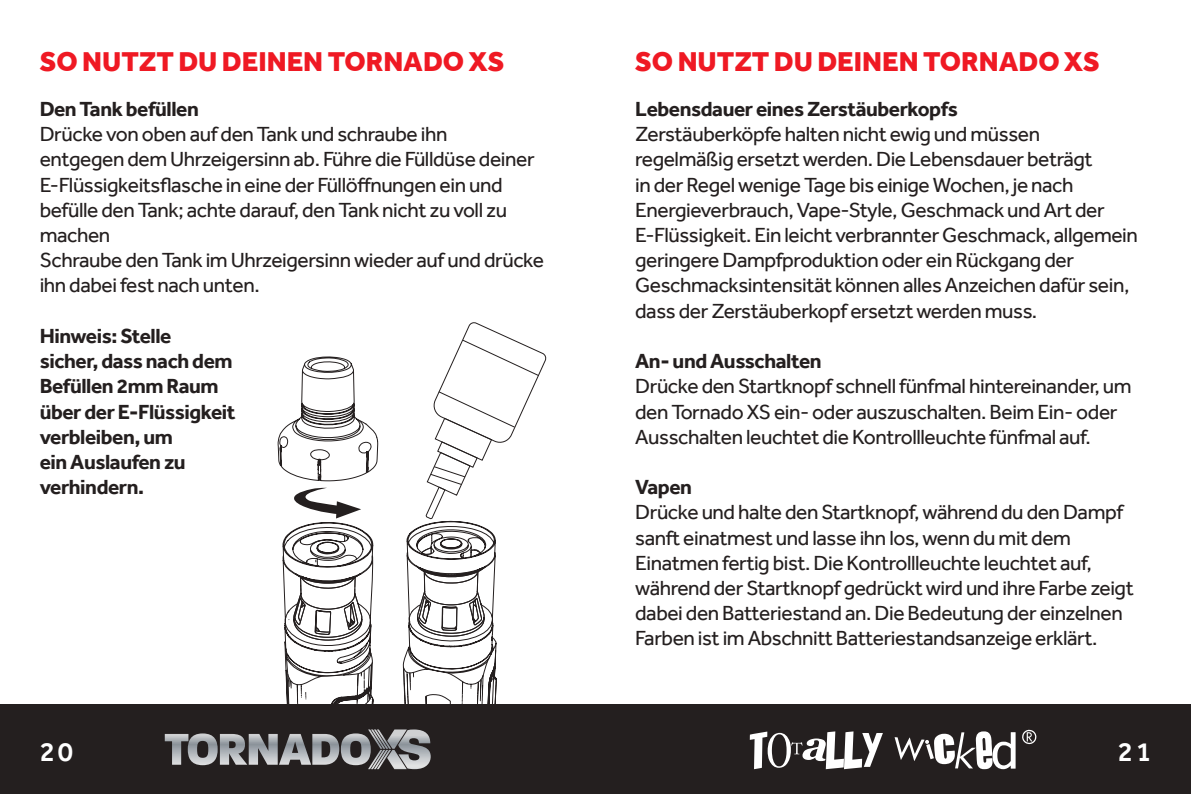
<style>
.page{position:relative;width:1191px;height:794px;background:#fff}
.page>*{position:absolute;margin:0;border:0;box-sizing:border-box;transform-origin:0 0}
.t1{font:800 28px "Effra";color:#ef1923}
.t2{font:500 28px "Effra";color:#fff}
.t3{font:21px/25.2px "Effra";letter-spacing:-.02em;color:#241f1f}
.t4{font:700 21px/25.2px "Effra";letter-spacing:-.02em;color:#241f1f}
</style>
<div class="page">
<div style="left:0;top:704px;width:595px;height:90px;background:#241f1f"></div>
<div style="left:595px;top:704px;width:596px;height:90px;background:#241f1f"></div>
<svg style="left:165px;top:729px;width:266px;height:40px"></svg>
<svg style="left:749px;top:731px;width:134px;height:38px"></svg>
<svg style="left:894px;top:731px;width:121px;height:38px"></svg>
<svg style="left:1022px;top:729px;width:14px;height:15px"></svg>
<svg style="left:402px;top:322px;width:145px;height:382px"></svg>
<svg style="left:278px;top:356px;width:100px;height:348px"></svg>
<h1 class="t1" style="left:40px;top:44px;width:466px">SO NUTZT DU DEINEN TORNADO XS</h1>
<p class="t4" style="left:40px;top:96px;width:161px">Den Tank befüllen</p>
<p class="t3" style="left:40px;top:121px;width:506px">Drücke von oben auf den Tank und schraube ihn<br>entgegen dem Uhrzeigersinn ab. Führe die Fülldüse deiner E-Flüssigkeitsflasche in eine der Füllöffnungen ein und befülle den Tank; achte darauf, den Tank nicht zu voll zu machen<br>Schraube den Tank im Uhrzeigersinn wieder auf und drücke ihn dabei fest nach unten.</p>
<p class="t4" style="left:40px;top:323px;width:197px">Hinweis: Stelle<br>sicher, dass nach dem<br>Befüllen 2mm Raum über der E-Flüssigkeit verbleiben, um<br>ein Auslaufen zu verhindern.</p>
<h1 class="t1" style="left:635px;top:44px;width:466px">SO NUTZT DU DEINEN TORNADO XS</h1>
<p class="t4" style="left:635px;top:96px;width:324px">Lebensdauer eines Zerstäuberkopfs</p>
<p class="t3" style="left:635px;top:121px;width:504px">Zerstäuberköpfe halten nicht ewig und müssen regelmäßig ersetzt werden. Die Lebensdauer beträgt<br>in der Regel wenige Tage bis einige Wochen, je nach Energieverbrauch, Vape-Style, Geschmack und Art der E-Flüssigkeit. Ein leicht verbrannter Geschmack, allgemein geringere Dampfproduktion oder ein Rückgang der Geschmacksintensität können alles Anzeichen dafür sein, dass der Zerstäuberkopf ersetzt werden muss.</p>
<p class="t4" style="left:635px;top:348px;width:188px">An- und Ausschalten</p>
<p class="t3" style="left:635px;top:373px;width:498px">Drücke den Startknopf schnell fünfmal hintereinander, um den Tornado XS ein- oder auszuschalten. Beim Ein- oder<br>Ausschalten leuchtet die Kontrollleuchte fünfmal auf.</p>
<p class="t4" style="left:635px;top:474px;width:58px">Vapen</p>
<p class="t3" style="left:635px;top:499px;width:500px">Drücke und halte den Startknopf, während du den Dampf sanft einatmest und lasse ihn los, wenn du mit dem Einatmen fertig bist. Die Kontrollleuchte leuchtet auf, während der Startknopf gedrückt wird und ihre Farbe zeigt dabei den Batteriestand an. Die Bedeutung der einzelnen Farben ist im Abschnitt Batteriestandsanzeige erklärt.</p>
<h1 class="t2" style="left:40px;top:734px;width:35px">20</h1>
<h1 class="t2" style="left:1118px;top:734px;width:35px">21</h1>
</div>
